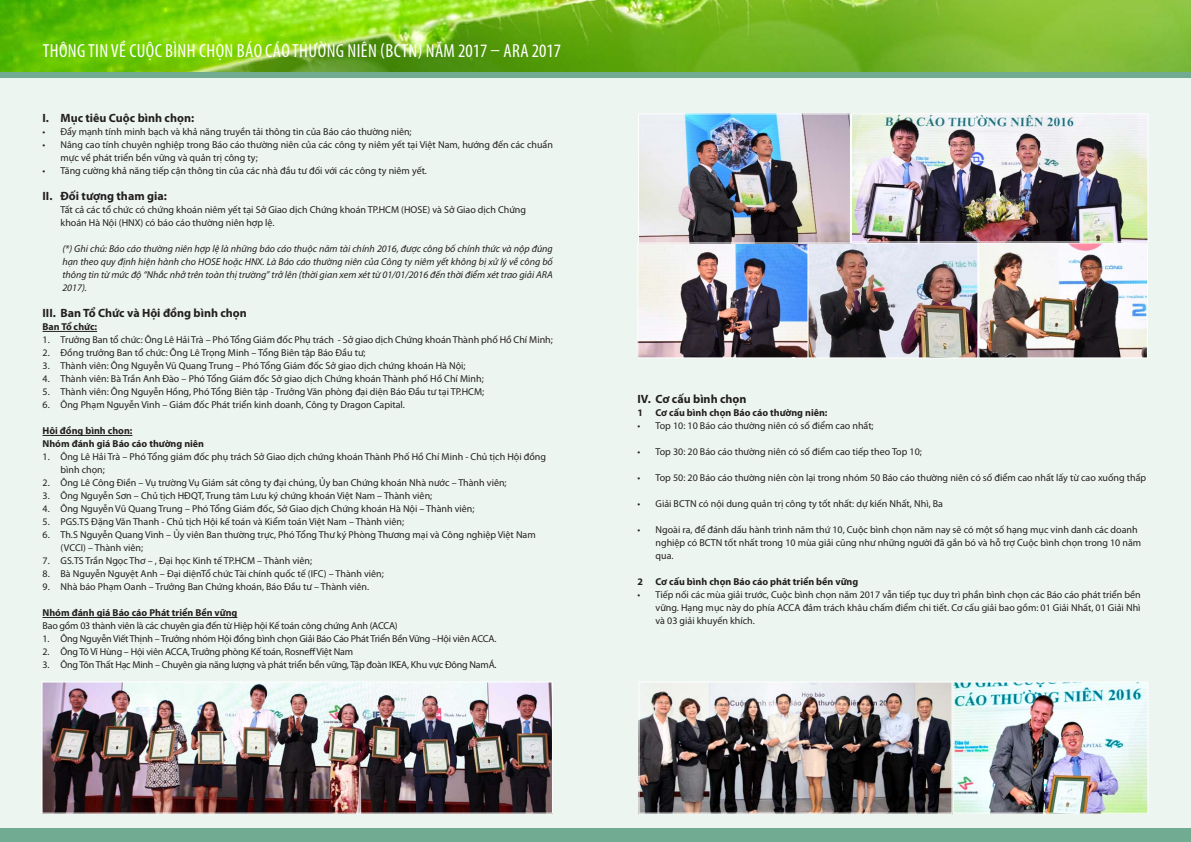
<style>
.page{position:relative;width:1191px;height:842px;background:#edf5f1}
.page>*{position:absolute;margin:0;border:0;box-sizing:border-box;transform-origin:0 0}
.t1{font:condensed 19px "Myriad Pro";letter-spacing:.02em;color:#fff}
.t2{font:700 12px "Myriad Pro";color:#231f20}
.t3{font:10px/13px "Myriad Pro";color:#231f20}
.t4{font:10px "Myriad Pro";letter-spacing:-.02em;color:#231f20}
.t5{font:italic 10px/13px "Myriad Pro";color:#231f20;text-align:justify}
.t6{font:700 10px/13px "Myriad Pro";color:#231f20}
</style>
<div class="page">
<img style="left:0;top:0;width:1191px;height:72px">
<hr style="left:43px;top:331px;width:54px;height:1px;background:#231f20">
<hr style="left:43px;top:435px;width:89px;height:1px;background:#231f20">
<hr style="left:43px;top:617px;width:194px;height:1px;background:#231f20">
<div style="left:0;top:72px;width:1191px;height:6px;background:#71ab92"></div>
<img style="left:44px;top:683px;width:507px;height:129px">
<div style="left:42px;top:681px;width:511px;height:133px;border:1px solid #fff"></div>
<img style="left:980px;top:244px;width:166px;height:112px">
<div style="left:978px;top:242px;width:170px;height:116px;border:1px solid #fff"></div>
<img style="left:809px;top:244px;width:167px;height:112px">
<div style="left:807px;top:242px;width:171px;height:116px;border:1px solid #fff"></div>
<img style="left:853px;top:115px;width:293px;height:125px">
<div style="left:851px;top:113px;width:297px;height:129px;border:1px solid #fff"></div>
<img style="left:639px;top:244px;width:167px;height:112px">
<div style="left:637px;top:242px;width:171px;height:116px;border:1px solid #fff"></div>
<img style="left:640px;top:115px;width:209px;height:126px">
<div style="left:638px;top:113px;width:213px;height:130px;border:1px solid #fff"></div>
<img style="left:640px;top:683px;width:310px;height:129px">
<div style="left:638px;top:681px;width:314px;height:133px;border:1px solid #fff"></div>
<img style="left:954px;top:683px;width:192px;height:129px">
<div style="left:952px;top:681px;width:196px;height:133px;border:1px solid #fff"></div>
<div style="left:0;top:828px;width:1191px;height:14px;background:#71ab92"></div>
<h1 class="t1" style="left:43px;top:39px;width:520px">THÔNG TIN VỀ CUỘC BÌNH CHỌN BÁO CÁO THƯỜNG NIÊN (BCTN) NĂM 2017 – ARA 2017</h1>
<p class="t2" style="left:43px;top:111px;width:153px">I. Mục tiêu Cuộc bình chọn:</p>
<p class="t3" style="left:43px;top:125px;width:371px">• Đẩy mạnh tính minh bạch và khả năng truyền tải thông tin của Báo cáo thường niên;</p>
<p class="t3" style="left:61px;top:138px;width:494px;text-indent:-18px">• Nâng cao tính chuyên nghiệp trong Báo cáo thường niên của các công ty niêm yết tại Việt Nam, hướng đến các chuẩn mực về phát triển bền vững và quản trị công ty;</p>
<p class="t3" style="left:43px;top:164px;width:386px">• Tăng cường khả năng tiếp cận thông tin của các nhà đầu tư đối với các công ty niêm yết.</p>
<p class="t2" style="left:43px;top:189px;width:126px">II. Đối tượng tham gia:</p>
<p class="t3" style="left:61px;top:203px;width:467px">Tất cả các tổ chức có chứng khoán niêm yết tại Sở Giao dịch Chứng khoán TP.HCM (HOSE) và Sở Giao dịch Chứng khoán Hà Nội (HNX) có báo cáo thường niên hợp lệ.</p>
<p class="t5" style="left:62px;top:242px;width:492px">(*) Ghi chú: Báo cáo thường niên hợp lệ là những báo cáo thuộc năm tài chính 2016, được công bố chính thức và nộp đúng hạn theo quy định hiện hành cho HOSE hoặc HNX. Là Báo cáo thường niên của Công ty niêm yết không bị xử lý về công bố thông tin từ mức độ “Nhắc nhở trên toàn thị trường” trở lên (thời gian xem xét từ 01/01/2016 đến thời điểm xét trao giải ARA 2017).</p>
<p class="t2" style="left:43px;top:306px;width:206px">III. Ban Tổ Chức và Hội đồng bình chọn</p>
<p class="t6" style="left:43px;top:320px;width:56px">Ban Tổ chức:</p>
<p class="t3" style="left:43px;top:333px;width:512px">1. Trưởng Ban tổ chức: Ông Lê Hải Trà – Phó Tổng Giám đốc Phụ trách - Sở giao dịch Chứng khoán Thành phố Hồ Chí Minh;</p>
<p class="t3" style="left:43px;top:346px;width:324px">2. Đồng trưởng Ban tổ chức: Ông Lê Trọng Minh – Tổng Biên tập Báo Đầu tư;</p>
<p class="t3" style="left:43px;top:359px;width:425px">3. Thành viên: Ông Nguyễn Vũ Quang Trung – Phó Tổng Giám đốc Sở giao dịch chứng khoán Hà Nội;</p>
<p class="t3" style="left:43px;top:372px;width:443px">4. Thành viên: Bà Trần Anh Đào – Phó Tổng Giám đốc Sở giao dịch Chứng khoán Thành phố Hồ Chí Minh;</p>
<p class="t3" style="left:43px;top:385px;width:443px">5. Thành viên: Ông Nguyễn Hồng, Phó Tổng Biên tập - Trưởng Văn phòng đại diện Báo Đầu tư tại TP.HCM;</p>
<p class="t3" style="left:43px;top:398px;width:364px">6. Ông Phạm Nguyễn Vinh – Giám đốc Phát triển kinh doanh, Công ty Dragon Capital.</p>
<p class="t6" style="left:43px;top:424px;width:163px">Hội đồng bình chọn:<br>Nhóm đánh giá Báo cáo thường niên</p>
<p class="t3" style="left:61px;top:450px;width:487px;text-indent:-18px">1. Ông Lê Hải Trà – Phó Tổng giám đốc phụ trách Sở Giao dịch chứng khoán Thành Phố Hồ Chí Minh - Chủ tịch Hội đồng bình chọn;</p>
<p class="t3" style="left:43px;top:476px;width:465px">2. Ông Lê Công Điền – Vụ trường Vụ Giám sát công ty đại chúng, Ủy ban Chứng khoán Nhà nước – Thành viên;</p>
<p class="t3" style="left:43px;top:489px;width:391px">3. Ông Nguyễn Sơn – Chủ tịch HĐQT, Trung tâm Lưu ký chứng khoán Việt Nam – Thành viên;</p>
<p class="t3" style="left:43px;top:502px;width:433px">4. Ông Nguyễn Vũ Quang Trung – Phó Tổng Giám đốc, Sở Giao dịch Chứng khoán Hà Nội – Thành viên;</p>
<p class="t3" style="left:43px;top:515px;width:363px">5. PGS.TS Đặng Văn Thanh - Chủ tịch Hội kế toán và Kiểm toán Việt Nam – Thành viên;</p>
<p class="t3" style="left:61px;top:528px;width:477px;text-indent:-18px">6. Th.S Nguyễn Quang Vinh – Ủy viên Ban thường trực, Phó Tổng Thư ký Phòng Thương mại và Công nghiệp Việt Nam (VCCI) – Thành viên;</p>
<p class="t3" style="left:43px;top:554px;width:271px">7. GS.TS Trần Ngọc Thơ – , Đại học Kinh tế TP.HCM – Thành viên;</p>
<p class="t3" style="left:43px;top:567px;width:343px">8. Bà Nguyễn Nguyệt Anh – Đại diệnTổ chức Tài chính quốc tế (IFC) – Thành viên;</p>
<p class="t3" style="left:43px;top:580px;width:328px">9. Nhà báo Phạm Oanh – Trưởng Ban Chứng khoán, Báo Đầu tư – Thành viên.</p>
<p class="t6" style="left:43px;top:606px;width:196px">Nhóm đánh giá Báo cáo Phát triển Bền vững</p>
<p class="t4" style="left:43px;top:620px;width:357px">Bao gồm 03 thành viên là các chuyên gia đến từ Hiệp hội Kế toán công chứng Anh (ACCA)</p>
<p class="t4" style="left:43px;top:633px;width:455px">1. Ông Nguyễn Viết Thịnh – Trưởng nhóm Hội đồng bình chọn Giải Báo Cáo Phát Triển Bền Vững –Hội viên ACCA.</p>
<p class="t4" style="left:43px;top:646px;width:312px">2. Ông Tô Vĩ Hùng – Hội viên ACCA, Trưởng phòng Kế toán, Rosneff Việt Nam</p>
<p class="t4" style="left:43px;top:659px;width:455px">3. Ông Tôn Thất Hạc Minh – Chuyên gia năng lượng và phát triển bền vững, Tập đoàn IKEA, Khu vực Đông NamÁ.</p>
<p class="t2" style="left:637px;top:391px;width:110px">IV. Cơ cấu bình chọn</p>
<p class="t6" style="left:637px;top:406px;width:191px">1 Cơ cấu bình chọn Báo cáo thường niên:</p>
<p class="t3" style="left:637px;top:419px;width:238px">• Top 10: 10 Báo cáo thường niên có số điểm cao nhất;</p>
<p class="t3" style="left:637px;top:445px;width:286px">• Top 30: 20 Báo cáo thường niên có số điểm cao tiếp theo Top 10;</p>
<p class="t3" style="left:637px;top:471px;width:510px">• Top 50: 20 Báo cáo thường niên còn lại trong nhóm 50 Báo cáo thường niên có số điểm cao nhất lấy từ cao xuống thấp</p>
<p class="t3" style="left:637px;top:497px;width:307px">• Giải BCTN có nội dung quản trị công ty tốt nhất: dự kiến Nhất, Nhì, Ba</p>
<p class="t3" style="left:655px;top:523px;width:487px;text-indent:-18px">• Ngoài ra, để đánh dấu hành trình năm thứ 10, Cuộc bình chọn năm nay sẽ có một số hạng mục vinh danh các doanh nghiệp có BCTN tốt nhất trong 10 mùa giải cũng như những người đã gắn bó và hỗ trợ Cuộc bình chọn trong 10 năm qua.</p>
<p class="t6" style="left:637px;top:575px;width:222px">2 Cơ cấu bình chọn Báo cáo phát triển bền vững</p>
<p class="t3" style="left:655px;top:588px;width:487px;text-align:justify;text-indent:-18px">• Tiếp nối các mùa giải trước, Cuộc bình chọn năm 2017 vẫn tiếp tục duy trì phần bình chọn các Báo cáo phát triển bền vững. Hạng mục này do phía ACCA đảm trách khâu chấm điểm chi tiết. Cơ cấu giải bao gồm: 01 Giải Nhất, 01 Giải Nhì và 03 giải khuyến khích.</p>
</div>
